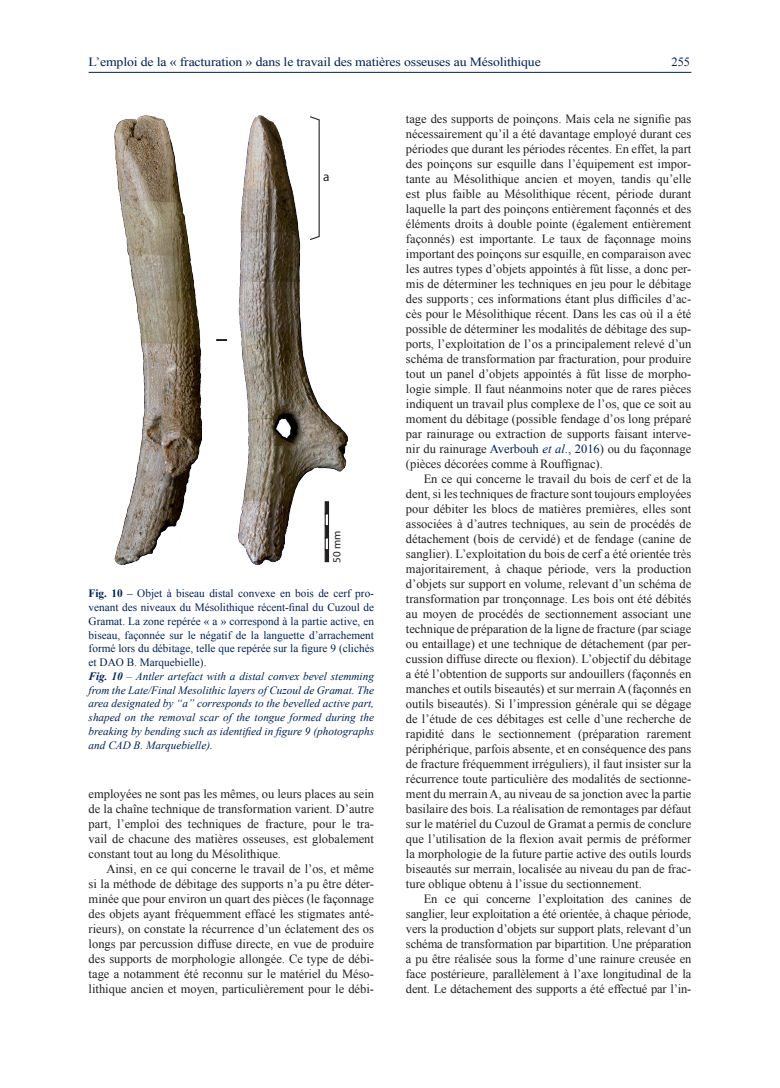
<style>
.page{position:relative;width:780px;height:1088px;background:#fff}
.page>*{position:absolute;margin:0;border:0;box-sizing:border-box;transform-origin:0 0}
.t1{font:13.25px "Myriad";color:#231f20}
.Normal_sans_retriat{font:12.5px/15px "Times New Roman";color:#231f20;text-align:justify}
.t2{font:12.5px "Times New Roman";letter-spacing:-.01em;color:#00214f;scale:1.1 1}
.t3{font:12.5px "Times New Roman";letter-spacing:-.01em;color:#00214f}
.Figures{font:italic 11.25px/13.8px "Times New Roman";color:#00214f;text-align:justify}
.Figures-2{font:11.25px/13.8px "Times New Roman";color:#00214f;text-align:justify}
.t4{font:11px "Helvetica";color:#231f20}
.s1{font-weight:700}
.s2{color:#00214f}
.s3{font-style:italic;color:#00214f}
</style>
<div class="page">
<hr style="left:89px;top:72px;width:602px;height:1px;background:#00214f">
<img style="left:238px;top:116px;width:110px;height:448px">
<img style="left:115px;top:116px;width:87px;height:448px">
<svg style="left:216px;top:339px;width:11px;height:2px"></svg>
<svg style="left:324px;top:550px;width:5px;height:12px"></svg>
<svg style="left:324px;top:538px;width:5px;height:12px"></svg>
<svg style="left:324px;top:526px;width:5px;height:12px"></svg>
<svg style="left:324px;top:514px;width:5px;height:12px"></svg>
<svg style="left:324px;top:501px;width:5px;height:13px"></svg>
<svg style="left:309px;top:116px;width:11px;height:125px"></svg>
<p class="t2" style="left:89px;top:53px;width:412px">L’emploi de la « fracturation » dans le travail des matières osseuses au Mésolithique</p>
<p class="t3" style="left:671px;top:53px;width:20px">255</p>
<p class="t1" style="left:323px;top:170px;width:8px">a</p>
<p class="t4" style="left:331px;top:563px;width:34px;rotate:-90deg">50 mm</p>
<p class="Figures-2" style="left:89px;top:586px;width:287px"><span class="s1">Fig. 10</span> – Objet à biseau distal convexe en bois de cerf pro&shy;venant des niveaux du Mésolithique récent-final du Cuzoul de Gramat. La zone repérée « a » correspond à la partie active, en biseau, façonnée sur le négatif de la languette d’arrachement formé lors du débitage, telle que repérée sur la figure 9 (clichés et DAO B. Marquebielle).</p>
<p class="Figures" style="left:89px;top:669px;width:287px"><span class="s1">Fig. 10</span> – Antler artefact with a distal convex bevel stemming from the Late/Final Mesolithic layers of Cuzoul de Gramat. The area designated by “a” corresponds to the bevelled active part, shaped on the removal scar of the tongue formed during the breaking by bending such as identified in figure 9 (photographs and CAD B. Marquebielle).</p>
<p class="Normal_sans_retriat" style="left:89px;top:786px;width:287px">employées ne sont pas les mêmes, ou leurs places au sein de la chaîne technique de transformation varient. D’autre part, l’emploi des techniques de fracture, pour le tra&shy;vail de chacune des matières osseuses, est globalement constant tout au long du Mésolithique.</p>
<p class="Normal_sans_retriat" style="left:89px;top:861px;width:287px;text-indent:18px">Ainsi, en ce qui concerne le travail de l’os, et même si la méthode de débitage des supports n’a pu être déter&shy;minée que pour environ un quart des pièces (le façonnage des objets ayant fréquemment effacé les stigmates anté&shy;rieurs), on constate la récurrence d’un éclatement des os longs par percussion diffuse directe, en vue de produire des supports de morphologie allongée. Ce type de débi&shy;tage a notamment été reconnu sur le matériel du Méso&shy;lithique ancien et moyen, particulièrement pour le débi-</p>
<p class="Normal_sans_retriat" style="left:406px;top:111px;width:287px">tage des supports de poinçons. Mais cela ne signifie pas nécessairement qu’il a été davantage employé durant ces périodes que durant les périodes récentes. En effet, la part des poinçons sur esquille dans l’équipement est impor&shy;tante au Mésolithique ancien et moyen, tandis qu’elle est plus faible au Mésolithique récent, période durant laquelle la part des poinçons entièrement façonnés et des éléments droits à double pointe (également entièrement façonnés) est importante. Le taux de façonnage moins important des poinçons sur esquille, en comparaison avec les autres types d’objets appointés à fût lisse, a donc per&shy;mis de déterminer les techniques en jeu pour le débitage des supports; ces informations étant plus difficiles d’ac&shy;cès pour le Mésolithique récent. Dans les cas où il a été possible de déterminer les modalités de débitage des sup&shy;ports, l’exploitation de l’os a principalement relevé d’un schéma de transformation par fracturation, pour produire tout un panel d’objets appointés à fût lisse de morpho&shy;logie simple. Il faut néanmoins noter que de rares pièces indiquent un travail plus complexe de l’os, que ce soit au moment du débitage (possible fendage d’os long préparé par rainurage ou extraction de supports faisant interve&shy;nir du rainurage <span class="s2">Averbouh</span> <span class="s3">et al</span><span class="s2">., 2016</span>) ou du façonnage (pièces décorées comme à Rouffignac).</p>
<p class="Normal_sans_retriat" style="left:406px;top:471px;width:287px;text-indent:18px">En ce qui concerne le travail du bois de cerf et de la dent, si les techniques de fracture sont toujours employées pour débiter les blocs de matières premières, elles sont associées à d’autres techniques, au sein de procédés de détachement (bois de cervidé) et de fendage (canine de sanglier). L’exploitation du bois de cerf a été orientée très majoritairement, à chaque période, vers la production d’objets sur support en volume, relevant d’un schéma de transformation par tronçonnage. Les bois ont été débités au moyen de procédés de sectionnement associant une technique de préparation de la ligne de fracture (par sciage ou entaillage) et une technique de détachement (par per&shy;cussion diffuse directe ou flexion). L’objectif du débitage a été l’obtention de supports sur andouillers (façonnés en manches et outils biseautés) et sur merrain A (façonnés en outils biseautés). Si l’impression générale qui se dégage de l’étude de ces débitages est celle d’une recherche de rapidité dans le sectionnement (préparation rarement périphérique, parfois absente, et en conséquence des pans de fracture fréquemment irréguliers), il faut insister sur la récurrence toute particulière des modalités de sectionne&shy;ment du merrain A, au niveau de sa jonction avec la partie basilaire des bois. La réalisation de remontages par défaut sur le matériel du Cuzoul de Gramat a permis de conclure que l’utilisation de la flexion avait permis de préformer la morphologie de la future partie active des outils lourds biseautés sur merrain, localisée au niveau du pan de frac&shy;ture oblique obtenu à l’issue du sectionnement.</p>
<p class="Normal_sans_retriat" style="left:406px;top:891px;width:287px;text-indent:18px">En ce qui concerne l’exploitation des canines de sanglier, leur exploitation a été orientée, à chaque période, vers la production d’objets sur support plats, relevant d’un schéma de transformation par bipartition. Une préparation a pu être réalisée sous la forme d’une rainure creusée en face postérieure, parallèlement à l’axe longitudinal de la dent. Le détachement des supports a été effectué par l’in-</p>
</div>
